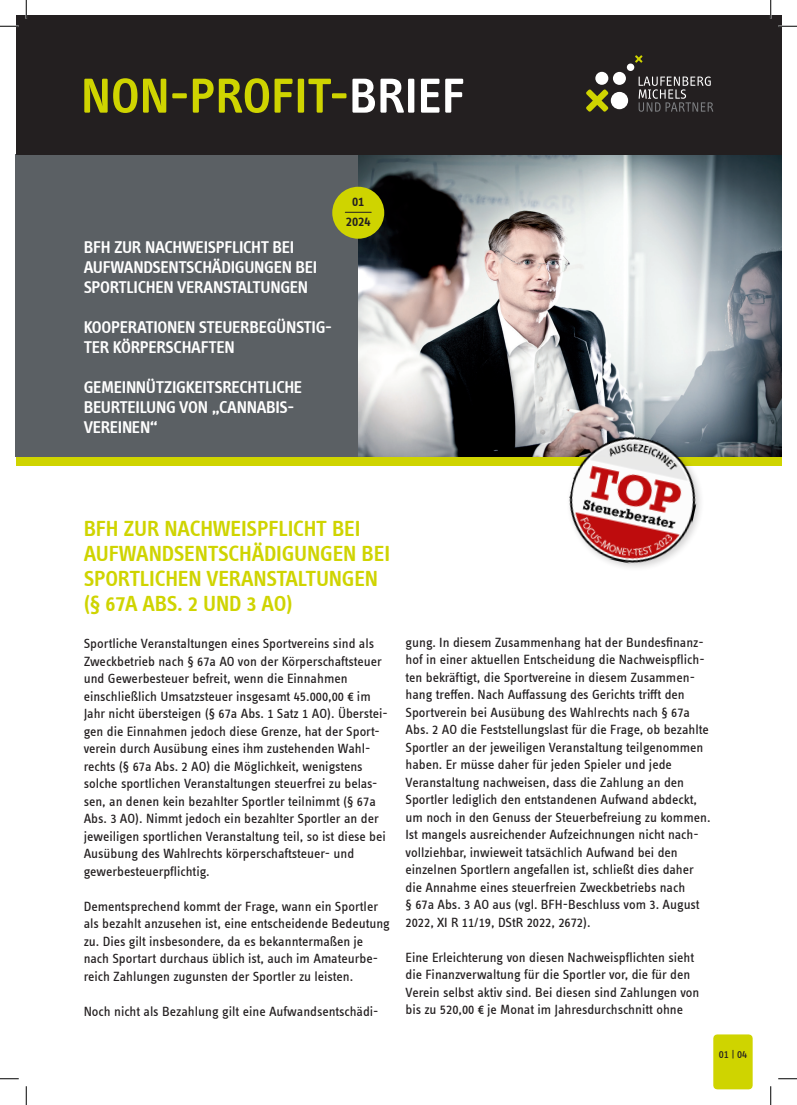
<style>
.page{position:relative;width:797px;height:1105px;background:#fff}
.page>*{position:absolute;margin:0;border:0;box-sizing:border-box;transform-origin:0 0}
.t1{font:600 50.75px "Info Text Offc";color:#cfd400}
.t2{font:600 22.5px/25px "Info Text Offc";letter-spacing:-.01em;color:#cfd400}
.t3{font:600 17.5px/20px "Info Text Offc";letter-spacing:-.02em;color:#fff}
.t4{font:13.75px/17.5px "Info Text Offc";color:#231f20}
.t5{font:600 13.75px "Info Text Offc";color:#231f20}
.t6{font:11.25px "Info Text Offc";color:#231f20}
.s1{color:#fff}
</style>
<div class="page">
<div style="left:717px;top:1038px;width:32px;height:47px;background:#cfd400"></div>
<div style="left:713px;top:1034px;width:39px;height:55px;border:8px solid #cfd400"></div>
<img style="left:358px;top:155px;width:423px;height:302px">
<div style="left:16px;top:155px;width:342px;height:302px;background:#5b6064"></div>
<div style="left:16px;top:16px;width:765px;height:139px;background:#231f20"></div>
<svg style="left:638px;top:76px;width:75px;height:36px"></svg>
<div style="left:595px;top:72px;width:13px;height:13px;background:#fff;border-radius:50%"></div>
<div style="left:613px;top:72px;width:13px;height:13px;background:#fff;border-radius:50%"></div>
<div style="left:627px;top:64px;width:7px;height:7px;background:#fff;border-radius:50%"></div>
<svg style="left:586px;top:89px;width:23px;height:23px"></svg>
<svg style="left:635px;top:55px;width:7px;height:8px"></svg>
<div style="left:610px;top:92px;width:18px;height:17px;background:#fff;border-radius:50%"></div>
<div style="left:332px;top:187px;width:52px;height:52px;background:#cfd400;border-radius:50%"></div>
<svg style="left:345px;top:212px;width:26px;height:1px"></svg>
<div style="left:16px;top:457px;width:765px;height:9px;background:#cfd400"></div>
<div style="left:566px;top:433px;width:138px;height:139px;background:#231f20;opacity:.2"></div>
<img style="left:566px;top:435px;width:131px;height:131px">
<svg style="left:0;top:25px;width:19px;height:2px"></svg>
<svg style="left:778px;top:25px;width:19px;height:2px"></svg>
<svg style="left:0;top:1078px;width:19px;height:1px"></svg>
<svg style="left:778px;top:1078px;width:19px;height:1px"></svg>
<svg style="left:25px;top:0;width:2px;height:19px"></svg>
<svg style="left:25px;top:1086px;width:2px;height:19px"></svg>
<svg style="left:770px;top:0;width:1px;height:19px"></svg>
<svg style="left:770px;top:1086px;width:1px;height:19px"></svg>
<p class="t1" style="left:81px;top:67px;width:385px">NON-PROFIT-<span class="s1">BRIEF</span></p>
<p class="t3" style="left:84px;top:237px;width:212px">BFH ZUR NACHWEISPFLICHT BEI</p>
<p class="t3" style="left:84px;top:257px;width:235px">AUFWANDSENTSCHÄDIGUNGEN BEI<br>SPORTLICHEN VERANSTALTUNGEN</p>
<p class="t3" style="left:84px;top:317px;width:250px">KOOPERATIONEN STEUERBEGÜNSTIG-<br>TER KÖRPERSCHAFTEN</p>
<p class="t3" style="left:84px;top:377px;width:220px">GEMEINNÜTZIGKEITSRECHTLICHE</p>
<p class="t3" style="left:84px;top:397px;width:212px">BEURTEILUNG VON „CANNABIS-</p>
<p class="t3" style="left:84px;top:417px;width:76px">VEREINEN“</p>
<p class="t5" style="left:352px;top:193px;width:14px">01</p>
<p class="t5" style="left:346px;top:214px;width:26px">2024</p>
<p class="t2" style="left:84px;top:515px;width:308px">BFH ZUR NACHWEISPFLICHT BEI<br>AUFWANDSENTSCHÄDIGUNGEN BEI<br>SPORTLICHEN VERANSTALTUNGEN (§ 67A ABS. 2 UND 3 AO)</p>
<p class="t4" style="left:84px;top:635px;width:305px">Sportliche Veranstaltungen eines Sportvereins sind als Zweckbetrieb nach § 67a AO von der Körperschaftsteuer und Gewerbesteuer befreit, wenn die Einnahmen einschließlich Umsatzsteuer insgesamt 45.000,00 € im Jahr nicht übersteigen (§ 67a Abs. 1 Satz 1 AO). Überstei&shy;gen die Einnahmen jedoch diese Grenze, hat der Sport&shy;verein durch Ausübung eines ihm zustehenden Wahl&shy;rechts (§ 67a Abs. 2 AO) die Möglichkeit, wenigstens solche sportlichen Veranstaltungen steuerfrei zu belas&shy;sen, an denen kein bezahlter Sportler teilnimmt (§ 67a Abs. 3 AO). Nimmt jedoch ein bezahlter Sportler an der jeweiligen sportlichen Veranstaltung teil, so ist diese bei Ausübung des Wahlrechts körperschaftsteuer- und gewerbesteuerpflichtig.</p>
<p class="t4" style="left:84px;top:897px;width:308px">Dementsprechend kommt der Frage, wann ein Sportler als bezahlt anzusehen ist, eine entscheidende Bedeutung zu. Dies gilt insbesondere, da es bekanntermaßen je nach Sportart durchaus üblich ist, auch im Amateurbe&shy;reich Zahlungen zugunsten der Sportler zu leisten.</p>
<p class="t4" style="left:84px;top:1002px;width:296px">Noch nicht als Bezahlung gilt eine Aufwandsentschädi-</p>
<p class="t4" style="left:405px;top:633px;width:300px;text-align:justify">gung. In diesem Zusammenhang hat der Bundesfinanz&shy;hof in einer aktuellen Entscheidung die Nachweispflich&shy;ten bekräftigt, die Sportvereine in diesem Zusammen-</p>
<p class="t4" style="left:405px;top:686px;width:306px">hang treffen. Nach Auffassung des Gerichts trifft den Sportverein bei Ausübung des Wahlrechts nach § 67a Abs. 2 AO die Feststellungslast für die Frage, ob bezahlte Sportler an der jeweiligen Veranstaltung teilgenommen haben. Er müsse daher für jeden Spieler und jede Veranstaltung nachweisen, dass die Zahlung an den Sportler lediglich den entstandenen Aufwand abdeckt, um noch in den Genuss der Steuerbefreiung zu kommen.<br>Ist mangels ausreichender Aufzeichnungen nicht nach&shy;vollziehbar, inwieweit tatsächlich Aufwand bei den einzelnen Sportlern angefallen ist, schließt dies daher die Annahme eines steuerfreien Zweckbetriebs nach</p>
<p class="t4" style="left:405px;top:896px;width:295px">§ 67a Abs. 3 AO aus (vgl. BFH-Beschluss vom 3. August<br>2022, XI R 11/19, DStR 2022, 2672).</p>
<p class="t4" style="left:405px;top:948px;width:295px">Eine Erleichterung von diesen Nachweispflichten sieht die Finanzverwaltung für die Sportler vor, die für den Verein selbst aktiv sind. Bei diesen sind Zahlungen von bis zu 520,00 € je Monat im Jahresdurchschnitt ohne</p>
<p class="t6" style="left:718px;top:1048px;width:30px">01 | 04</p>
</div>
